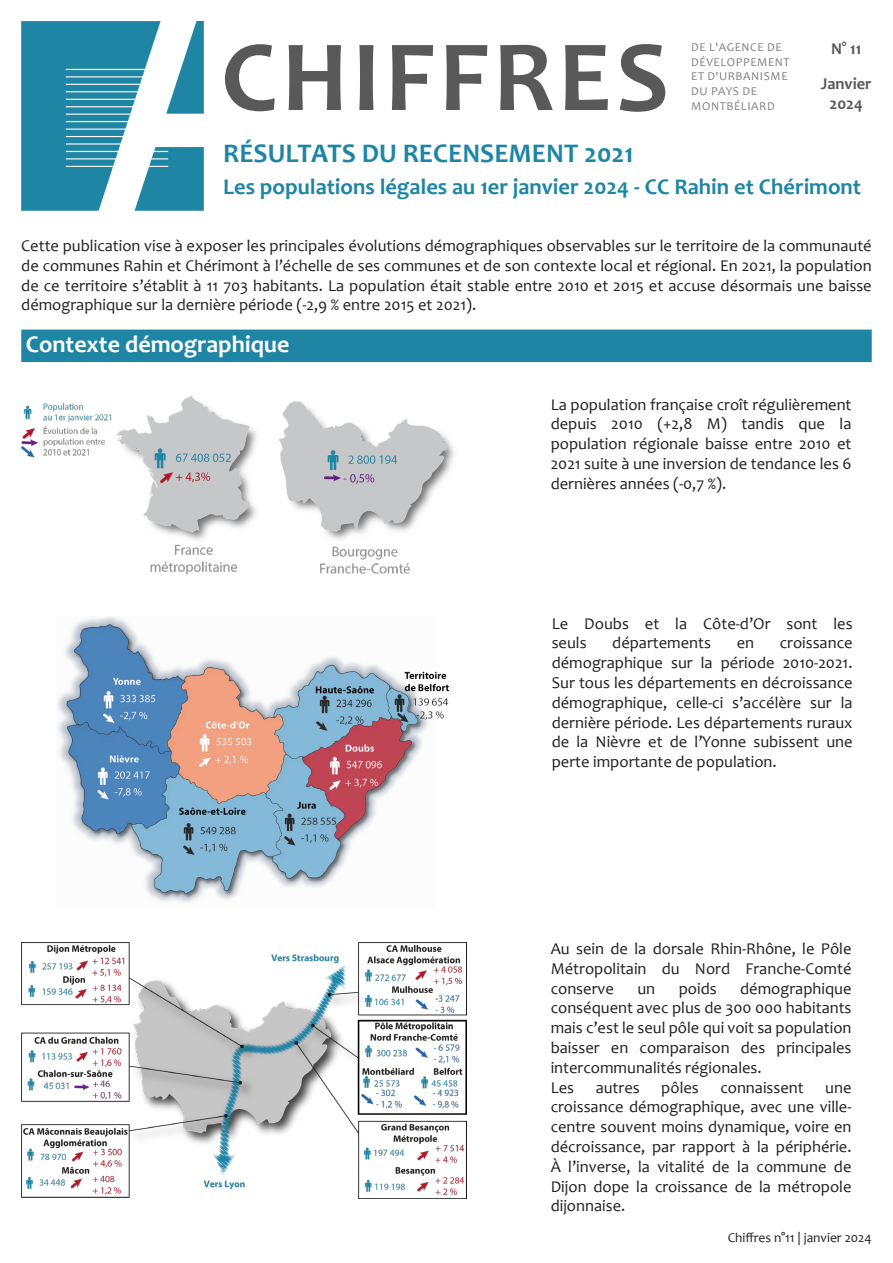
<style>
.page{position:relative;width:893px;height:1263px;background:#fff}
.page>*{position:absolute;margin:0;border:0;box-sizing:border-box;transform-origin:0 0}
.Texte{font:700 102px "Candara";letter-spacing:.04em;color:#595959}
.t1{font:700 27px "Candara";color:#1e86a4}
.t2{font:700 24px "Candara";color:#fff}
.t3{font:700 22.5px "Candara";color:#1e86a4}
.t4{font:16.5px/19.8px "Candara";color:#231f20;text-align:justify}
.t5{font:700 16.5px/19.8px "Candara";color:#595959;text-align:center}
.t6{font:13.5px "Candara";color:#231f20}
.Texte-2{font:12px/14.5px "Candara";letter-spacing:.05em;color:#7f7f7f}
</style>
<div class="page">
<img style="left:21px;top:21px;width:183px;height:189px">
<div style="left:21px;top:330px;width:851px;height:32px;background:#1e86a4"></div>
<img style="left:21px;top:395px;width:433px;height:180px">
<img style="left:58px;top:616px;width:392px;height:287px">
<img style="left:21px;top:943px;width:446px;height:255px">
<p class="t5" style="left:831px;top:39px;width:31px">N° 11</p>
<p class="t5" style="left:821px;top:74px;width:52px">Janvier<br>2024</p>
<p class="Texte" style="left:221px;top:13px;width:449px">CHIFFRES</p>
<p class="Texte-2" style="left:691px;top:40px;width:100px">DE L'AGENCE DE<br>DÉVELOPPEMENT<br>ET D'URBANISME<br>DU PAYS DE<br>MONTBÉLIARD</p>
<p class="t1" style="left:223px;top:136px;width:412px">RÉSULTATS DU RECENSEMENT 2021</p>
<p class="t3" style="left:223px;top:173px;width:639px">Les populations légales au 1er janvier 2024 - CC Rahin et Chérimont</p>
<p class="t4" style="left:21px;top:236px;width:852px">Cette publication vise à exposer les principales évolutions démographiques observables sur le territoire de la communauté de communes Rahin et Chérimont à l’échelle de ses communes et de son contexte local et régional. En 2021, la population de ce territoire s’établit à 11 703 habitants. La population était stable entre 2010 et 2015 et accuse désormais une baisse démographique sur la dernière période (-2,9 % entre 2015 et 2021).</p>
<p class="t2" style="left:26px;top:330px;width:265px">Contexte démographique</p>
<p class="t4" style="left:551px;top:394px;width:302px">La population française croît régulièrement depuis 2010 (+2,8 M) tandis que la population régionale baisse entre 2010 et 2021 suite à une inversion de tendance les 6 dernières années (-0,7 %).</p>
<p class="t4" style="left:552px;top:613px;width:302px">Le Doubs et la Côte-d’Or sont les seuls</p>
<p class="t4" style="left:612px;top:633px;width:100px">départements</p>
<p class="t4" style="left:737px;top:633px;width:19px">en</p>
<p class="t4" style="left:552px;top:633px;width:302px;text-indent:228px">croissance démographique sur la période 2010-2021.<br>Sur tous les départements en décroissance démographique, celle-ci s’accélère sur la dernière période. Les départements ruraux de la Nièvre et de l’Yonne subissent une perte importante de population.</p>
<p class="t4" style="left:551px;top:938px;width:302px">Au sein de la dorsale Rhin-Rhône, le Pôle Métropolitain du Nord Franche-Comté conserve</p>
<p class="t4" style="left:551px;top:978px;width:302px;text-indent:190px">démographique conséquent avec plus de 300 000 habitants mais c’est le seul pôle qui voit sa population baisser en comparaison des principales intercommunalités régionales.</p>
<p class="t4" style="left:551px;top:1077px;width:25px">Les</p>
<p class="t4" style="left:596px;top:1077px;width:46px">autres</p>
<p class="t4" style="left:661px;top:1077px;width:39px">pôles</p>
<p class="t4" style="left:720px;top:1077px;width:85px">connaissent</p>
<p class="t4" style="left:637px;top:978px;width:19px">un</p>
<p class="t4" style="left:679px;top:978px;width:39px">poids</p>
<p class="t4" style="left:551px;top:1077px;width:302px;text-indent:275px">une croissance démographique, avec une ville&shy;centre souvent moins dynamique, voire en décroissance, par rapport à la périphérie.<br>À l’inverse, la vitalité de la commune de Dijon dope la croissance de la métropole dijonnaise.</p>
<p class="t6" style="left:728px;top:1229px;width:145px">Chiffres n°11 | janvier 2024</p>
</div>
